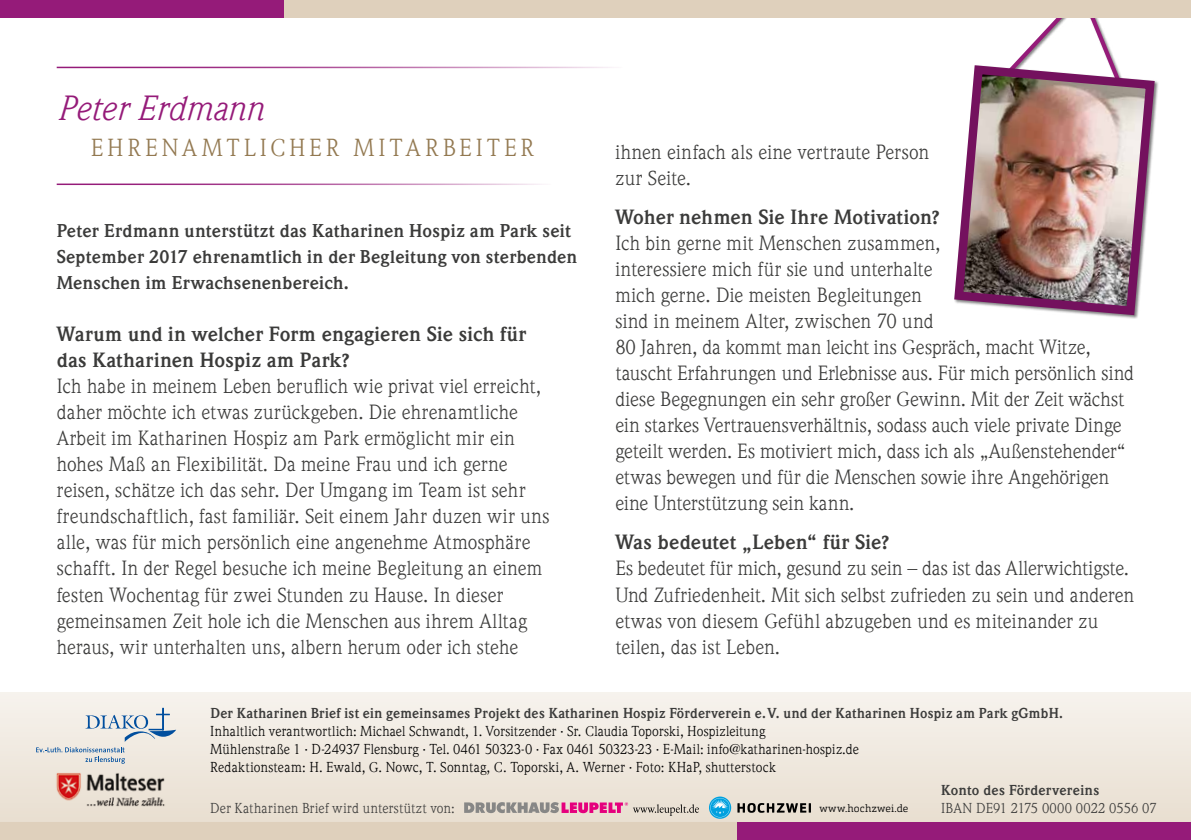
<style>
.page{position:relative;width:1191px;height:840px;background:#fff}
.page>*{position:absolute;margin:0;border:0;box-sizing:border-box;transform-origin:0 0}
.t1{font:italic 34px "Weidemann LT";letter-spacing:.005em;color:#951b79}
.t2{font:24px "Weidemann LT";letter-spacing:.155em;color:#937951}
.t3{font:20px/26px "Weidemann LT";letter-spacing:.005em;color:#3b3b3a}
.t4{font:700 20px/26px "Weidemann LT";letter-spacing:.01em;color:#3b3b3a}
.t5{font:700 18px/26px "Weidemann LT";letter-spacing:.015em;color:#3b3b3a}
.t6{font:14px/18px "Weidemann LT";letter-spacing:.015em;color:#000}
.t7{font:700 14px "Weidemann LT";letter-spacing:.02em;color:#3b3b3a}
.t8{font:14px "Weidemann LT";letter-spacing:.015em;color:#3b3b3a}
.t9{font:300 10.4px "Orgon Slab";letter-spacing:.015em;color:#000}
</style>
<div class="page">
<svg style="left:0;top:692px;width:1191px;height:130px;fill:#f0e9df"></svg>
<svg style="left:36px;top:707px;width:140px;height:56px"></svg>
<svg style="left:464px;top:801px;width:235px;height:14px"></svg>
<img style="left:54px;top:770px;width:113px;height:39px">
<hr style="left:57px;top:67px;width:565px;height:1px;background:#951b79">
<hr style="left:57px;top:183px;width:494px;height:2px;background:#951b79">
<svg style="left:998px;top:17px;width:127px;height:44px"></svg>
<img style="left:954px;top:61px;width:204px;height:258px">
<svg style="left:709px;top:796px;width:22px;height:22px"></svg>
<svg style="left:710px;top:797px;width:20px;height:19px"></svg>
<svg style="left:737px;top:802px;width:74px;height:10px"></svg>
<div style="left:0;top:0;width:1191px;height:17px;background:#dfd0bc"></div>
<div style="left:0;top:0;width:283px;height:17px;background:#951b79"></div>
<div style="left:0;top:822px;width:1191px;height:17px;background:#dfd0bc"></div>
<div style="left:737px;top:822px;width:454px;height:17px;background:#951b79"></div>
<h1 class="t1" style="left:57px;top:88px;width:207px">Peter Erdmann</h1>
<p class="t2" style="left:91px;top:133px;width:444px">EHRENAMTLICHER MITARBEITER</p>
<p class="t5" style="left:57px;top:218px;width:522px">Peter Erdmann unterstützt das Katharinen Hospiz am Park seit<br>September 2017 ehrenamtlich in der Begleitung von sterbenden<br>Menschen im Erwachsenenbereich.</p>
<p class="t4" style="left:57px;top:321px;width:471px">Warum und in welcher Form engagieren Sie sich für das Katharinen Hospiz am Park?</p>
<p class="t3" style="left:57px;top:373px;width:494px">Ich habe in meinem Leben beruflich wie privat viel erreicht, daher möchte ich etwas zurückgeben. Die ehrenamtliche Arbeit im Katharinen Hospiz am Park ermöglicht mir ein hohes Maß an Flexibilität. Da meine Frau und ich gerne reisen, schätze ich das sehr. Der Umgang im Team ist sehr freundschaftlich, fast familiär. Seit einem Jahr duzen wir uns alle, was für mich persönlich eine angenehme Atmosphäre schafft. In der Regel besuche ich meine Begleitung an einem festen Wochentag für zwei Stunden zu Hause. In dieser gemeinsamen Zeit hole ich die Menschen aus ihrem Alltag heraus, wir unterhalten uns, albern herum oder ich stehe</p>
<p class="t3" style="left:615px;top:139px;width:315px">ihnen einfach als eine vertraute Person zur Seite.</p>
<p class="t4" style="left:615px;top:204px;width:326px">Woher nehmen Sie Ihre Motivation?</p>
<p class="t3" style="left:615px;top:230px;width:520px">Ich bin gerne mit Menschen zusammen,<br>interessiere mich für sie und unterhalte<br>mich gerne. Die meisten Begleitungen<br>sind in meinem Alter, zwischen 70 und<br>80 Jahren, da kommt man leicht ins Gespräch, macht Witze, tauscht Erfahrungen und Erlebnisse aus. Für mich persönlich sind diese Begegnungen ein sehr großer Gewinn. Mit der Zeit wächst ein starkes Vertrauensverhältnis, sodass auch viele private Dinge geteilt werden. Es motiviert mich, dass ich als „Außenstehender“ etwas bewegen und für die Menschen sowie ihre Angehörigen eine Unterstützung sein kann.</p>
<p class="t4" style="left:615px;top:529px;width:275px">Was bedeutet „Leben“ für Sie?</p>
<p class="t3" style="left:615px;top:555px;width:520px">Es bedeutet für mich, gesund zu sein – das ist das Allerwichtigste.<br>Und Zufriedenheit. Mit sich selbst zufrieden zu sein und anderen etwas von diesem Gefühl abzugeben und es miteinander zu teilen, das ist Leben.</p>
<p class="t7" style="left:210px;top:704px;width:854px">Der Katharinen Brief ist ein gemeinsames Projekt des Katharinen Hospiz Förderverein e.V. und der Katharinen Hospiz am Park gGmbH.</p>
<p class="t6" style="left:210px;top:721px;width:650px">Inhaltlich verantwortlich: Michael Schwandt, 1. Vorsitzender · Sr. Claudia Toporski, Hospizleitung<br>Mühlenstraße 1 · D-24937 Flensburg · Tel. 0461 50323-0 · Fax 0461 50323-23 · E-Mail: info@katharinen-hospiz.de<br>Redaktionsteam: H. Ewald, G. Nowc, T. Sonntag, C. Toporski, A. Werner · Foto: KHaP, shutterstock</p>
<p class="t8" style="left:210px;top:799px;width:246px">Der Katharinen Brief wird unterstützt von:</p>
<p class="t7" style="left:941px;top:781px;width:159px">Konto des Fördervereins</p>
<p class="t9" style="left:819px;top:801px;width:90px">www.hochzwei.de</p>
<p class="t8" style="left:941px;top:799px;width:217px">IBAN DE91 2175 0000 0022 0556 07</p>
</div>
